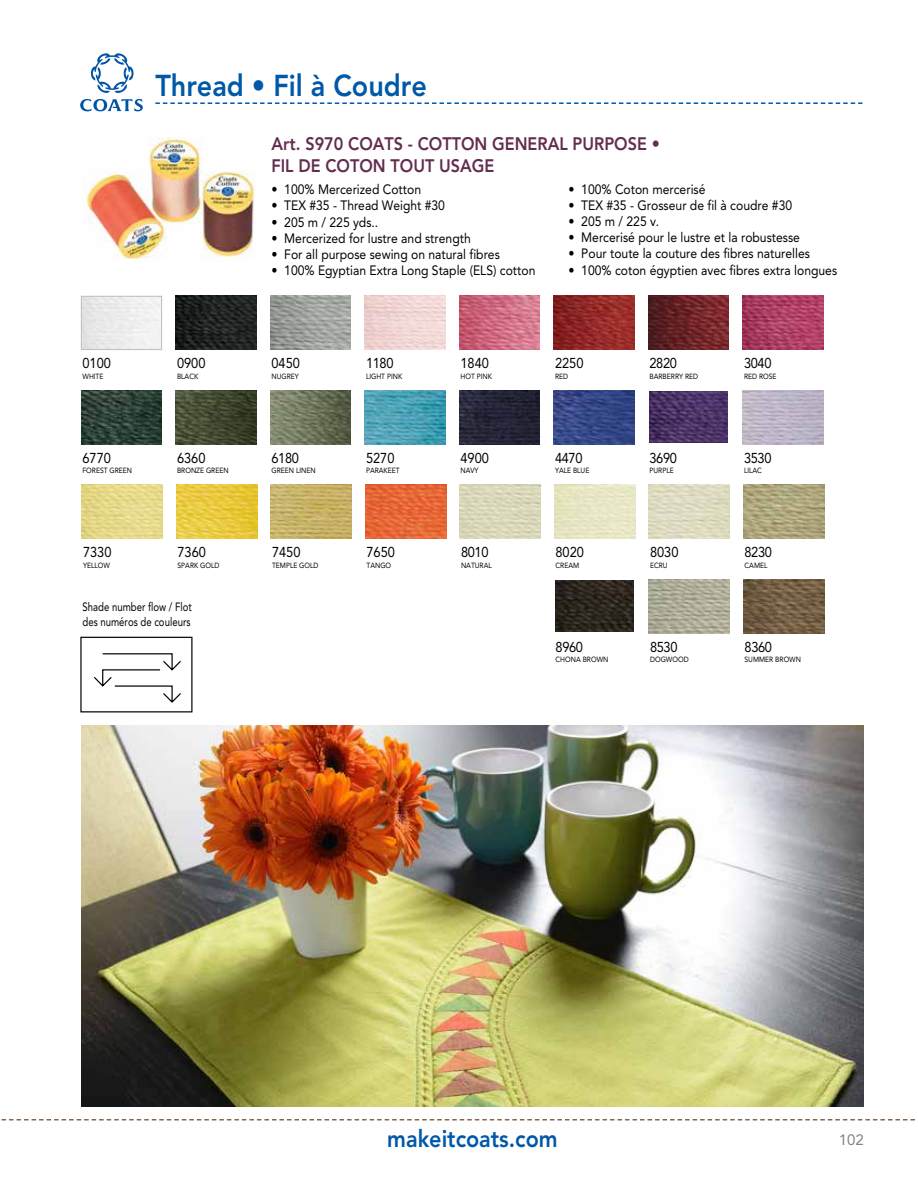
<style>
.page{position:relative;width:918px;height:1188px;background:#fff}
.page>*{position:absolute;margin:0;border:0;box-sizing:border-box;transform-origin:0 0}
.t1{font:800 30px "Avenir";color:#0058a9;scale:.9 1}
.t2{font:800 24px "Avenir";color:#0058a9;scale:.9 1}
.t3{font:800 18px "Avenir";color:#632d4f;scale:.9 1}
.t4{font:15px "Avenir";color:#808285}
.t5{font:14.25px "Avenir";color:#000;scale:.9 1}
.t6{font:13.5px "Avenir";color:#000;scale:.9 1}
.t7{font:12px/14.4px "Avenir";color:#000;scale:.8 1}
.t8{font:7.5px "Avenir";color:#000;scale:.9 1}
</style>
<div class="page">
<svg style="left:1px;top:1119px;width:914px;height:1px"></svg>
<svg style="left:155px;top:102px;width:707px;height:2px"></svg>
<img style="left:176px;top:296px;width:80px;height:54px">
<div style="left:81px;top:296px;width:81px;height:54px;border:1px solid #bcbec0"></div>
<img style="left:270px;top:296px;width:81px;height:54px">
<img style="left:364px;top:296px;width:82px;height:54px">
<img style="left:459px;top:296px;width:81px;height:54px">
<img style="left:742px;top:296px;width:82px;height:54px">
<img style="left:554px;top:296px;width:80px;height:54px">
<img style="left:82px;top:137px;width:173px;height:123px">
<img style="left:648px;top:296px;width:81px;height:54px">
<img style="left:81px;top:390px;width:81px;height:54px">
<img style="left:82px;top:485px;width:81px;height:54px">
<img style="left:176px;top:390px;width:80px;height:54px">
<img style="left:270px;top:390px;width:81px;height:54px">
<img style="left:364px;top:390px;width:82px;height:54px">
<img style="left:650px;top:392px;width:78px;height:51px">
<img style="left:742px;top:390px;width:82px;height:54px">
<img style="left:459px;top:390px;width:81px;height:54px">
<img style="left:554px;top:390px;width:80px;height:54px">
<img style="left:271px;top:485px;width:81px;height:54px">
<img style="left:176px;top:485px;width:81px;height:54px">
<img style="left:365px;top:485px;width:81px;height:54px">
<img style="left:460px;top:485px;width:81px;height:54px">
<img style="left:743px;top:579px;width:81px;height:54px">
<img style="left:649px;top:579px;width:81px;height:54px">
<img style="left:556px;top:581px;width:78px;height:51px">
<img style="left:649px;top:485px;width:81px;height:54px">
<img style="left:743px;top:485px;width:81px;height:54px">
<svg style="left:80px;top:637px;width:113px;height:76px"></svg>
<svg style="left:80px;top:53px;width:63px;height:58px"></svg>
<img style="left:81px;top:725px;width:783px;height:381px">
<h1 class="t1" style="left:155px;top:68px;width:303px">Thread • Fil à Coudre</h1>
<h3 class="t3" style="left:272px;top:133px;width:111px">Art. S970 COATS</h3>
<h3 class="t3" style="left:408px;top:133px;width:37px">- COTTON</h3>
<h3 class="t3" style="left:492px;top:133px;width:14px">GENERA</h3>
<h3 class="t3" style="left:559px;top:133px;width:74px">L PURPOSE</h3>
<h3 class="t3" style="left:652px;top:133px;width:10px">•</h3>
<h3 class="t3" style="left:272px;top:155px;width:247px">f il de coton TOUT USAGE</h3>
<p class="t6" style="left:272px;top:182px;width:168px">• 100% Mercerized Cotton</p>
<p class="t6" style="left:272px;top:198px;width:194px">• TEX #35 - Thread Weight #30</p>
<p class="t6" style="left:272px;top:214px;width:120px">• 205 m / 225 yds..</p>
<p class="t6" style="left:272px;top:230px;width:223px">• Mercerized for lustre and strength</p>
<p class="t6" style="left:272px;top:247px;width:255px">• For all purpose sewing on natural fibres</p>
<p class="t6" style="left:272px;top:263px;width:295px">• 100% Egyptian Extra Long Staple (ELS) cotton</p>
<p class="t6" style="left:569px;top:181px;width:154px">• 100% Coton mercerisé</p>
<p class="t6" style="left:569px;top:197px;width:250px">• TEX #35 - Grosseur de fil à coudre #30</p>
<p class="t6" style="left:569px;top:214px;width:102px">• 205 m / 225 v.</p>
<p class="t6" style="left:569px;top:230px;width:259px">• Mercerisé pour le lustre et la robustesse</p>
<p class="t6" style="left:569px;top:246px;width:270px">• Pour toute la couture des fibres naturelles</p>
<p class="t6" style="left:569px;top:262px;width:300px">• 100% coton égyptien avec fibres extra longues</p>
<p class="t5" style="left:82px;top:355px;width:33px">0100</p>
<p class="t8" style="left:82px;top:372px;width:25px">WHITE</p>
<p class="t5" style="left:177px;top:355px;width:33px">0900</p>
<p class="t8" style="left:177px;top:372px;width:25px">BLACK</p>
<p class="t5" style="left:272px;top:355px;width:33px">0450</p>
<p class="t8" style="left:272px;top:372px;width:32px">NUGREY</p>
<p class="t5" style="left:366px;top:355px;width:32px">1180</p>
<p class="t8" style="left:366px;top:372px;width:42px">LIGHT PINK</p>
<p class="t5" style="left:460px;top:355px;width:33px">1840</p>
<p class="t8" style="left:460px;top:372px;width:37px">HOT PINK</p>
<p class="t5" style="left:555px;top:355px;width:33px">2250</p>
<p class="t8" style="left:555px;top:372px;width:16px">RED</p>
<p class="t5" style="left:650px;top:355px;width:32px">2820</p>
<p class="t8" style="left:650px;top:372px;width:56px">BARBERRY RED</p>
<p class="t5" style="left:744px;top:355px;width:32px">3040</p>
<p class="t8" style="left:744px;top:372px;width:38px">RED ROSE</p>
<p class="t5" style="left:82px;top:450px;width:33px">6770</p>
<p class="t8" style="left:82px;top:466px;width:57px">FOREST GREEN</p>
<p class="t5" style="left:177px;top:450px;width:33px">6360</p>
<p class="t8" style="left:177px;top:466px;width:59px">BRONZE GREEN</p>
<p class="t5" style="left:272px;top:450px;width:32px">6180</p>
<p class="t8" style="left:272px;top:466px;width:51px">GREEN LINEN</p>
<p class="t5" style="left:366px;top:450px;width:33px">5270</p>
<p class="t8" style="left:366px;top:466px;width:39px">PARAKEET</p>
<p class="t5" style="left:460px;top:450px;width:33px">4900</p>
<p class="t8" style="left:460px;top:466px;width:22px">NAVY</p>
<p class="t5" style="left:555px;top:450px;width:32px">4470</p>
<p class="t8" style="left:555px;top:466px;width:40px">YALE BLUE</p>
<p class="t5" style="left:650px;top:450px;width:32px">3690</p>
<p class="t8" style="left:650px;top:466px;width:28px">PURPLE</p>
<p class="t5" style="left:744px;top:450px;width:32px">3530</p>
<p class="t8" style="left:744px;top:466px;width:22px">LILAC</p>
<p class="t5" style="left:83px;top:544px;width:33px">7330</p>
<p class="t8" style="left:83px;top:561px;width:31px">YELLOW</p>
<p class="t5" style="left:178px;top:544px;width:33px">7360</p>
<p class="t8" style="left:178px;top:561px;width:48px">SPARK GOLD</p>
<p class="t5" style="left:272px;top:544px;width:33px">7450</p>
<p class="t8" style="left:272px;top:561px;width:53px">TEMPLE GOLD</p>
<p class="t5" style="left:367px;top:544px;width:33px">7650</p>
<p class="t8" style="left:367px;top:561px;width:29px">TANGO</p>
<p class="t5" style="left:461px;top:544px;width:32px">8010</p>
<p class="t8" style="left:461px;top:561px;width:36px">NATURAL</p>
<p class="t5" style="left:556px;top:544px;width:33px">8020</p>
<p class="t8" style="left:556px;top:561px;width:28px">CREAM</p>
<p class="t5" style="left:650px;top:544px;width:33px">8030</p>
<p class="t8" style="left:650px;top:561px;width:21px">ECRU</p>
<p class="t5" style="left:745px;top:544px;width:32px">8230</p>
<p class="t8" style="left:745px;top:561px;width:27px">CAMEL</p>
<p class="t7" style="left:82px;top:600px;width:138px">Shade number flow / Flot des numéros de couleurs</p>
<p class="t5" style="left:556px;top:639px;width:32px">8960</p>
<p class="t8" style="left:556px;top:655px;width:60px">CHONA BROWN</p>
<p class="t5" style="left:650px;top:639px;width:32px">8530</p>
<p class="t8" style="left:650px;top:655px;width:44px">DOGWOOD</p>
<p class="t5" style="left:745px;top:639px;width:32px">8360</p>
<p class="t8" style="left:745px;top:655px;width:64px">SUMMER BROWN</p>
<h2 class="t2" style="left:387px;top:1124px;width:191px">makeitcoats.com</h2>
<p class="t4" style="left:839px;top:1131px;width:27px">102</p>
</div>
